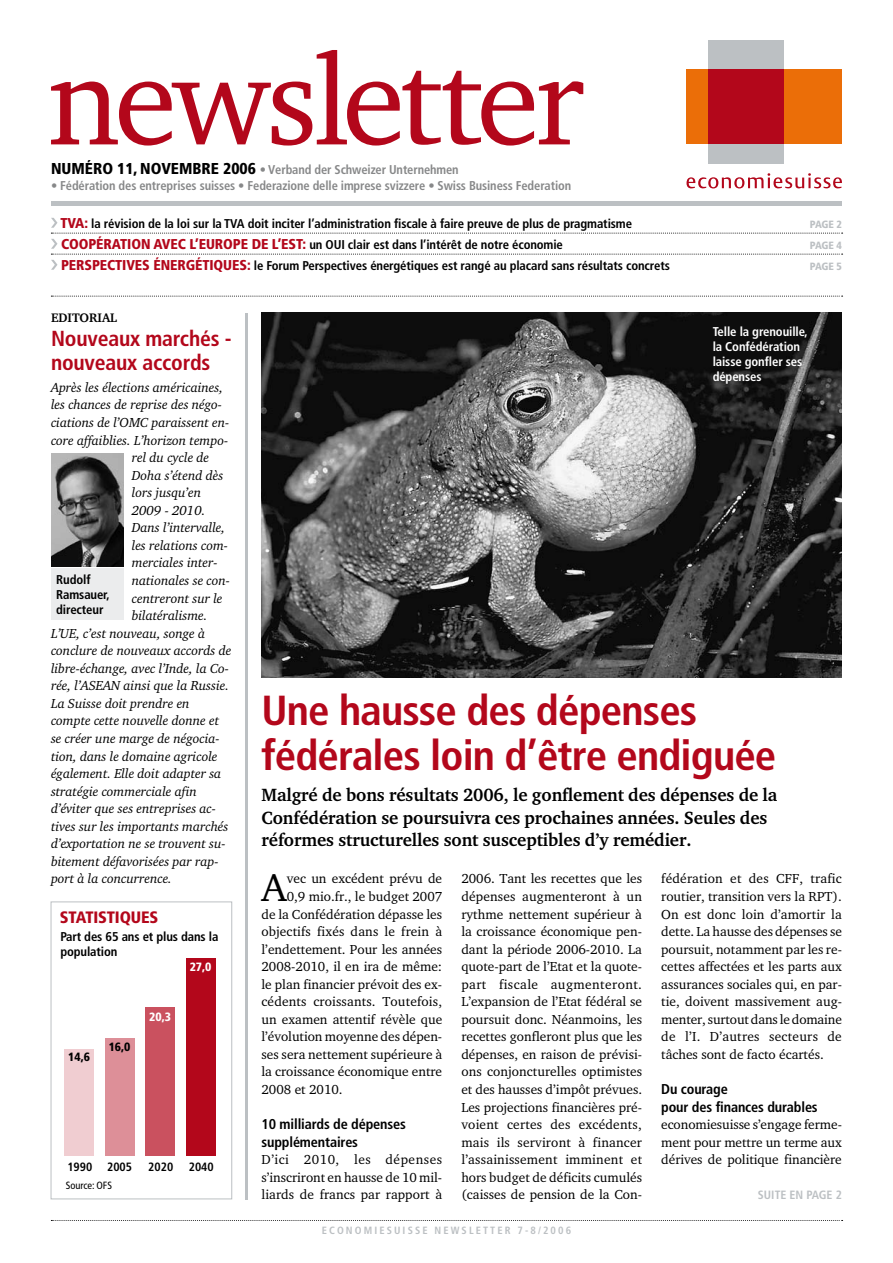
<style>
.page{position:relative;width:893px;height:1263px;background:#fff}
.page>*{position:absolute;margin:0;border:0;box-sizing:border-box;transform-origin:0 0}
.t1{font:700 condensed 42px/45px "Frutiger LT Std";letter-spacing:-.02em;color:#b3071b}
.t2{font:39.75px "Charter EFOP";color:#000}
.t3{font:700 condensed 21.75px/24px "Frutiger LT Std";letter-spacing:-.01em;color:#b3071b}
.t4{font:700 18.3px/22.5px "Charter EFOP";letter-spacing:-.005em;color:#000}
.t5{font:900 condensed 16.5px "Frutiger LT Std";letter-spacing:-.01em;color:#b3071b}
.t6{font:900 condensed 15.75px "Frutiger LT Std";color:#000}
.t7{font:700 condensed 14.25px/17.5px "Frutiger LT Std";letter-spacing:-.01em;color:#000}
.t8{font:900 condensed 14.25px "Frutiger LT Std";letter-spacing:-.005em;color:#b3071b}
.t9{font:13.5px/17.5px "Charter EFOP";color:#000;text-align:justify}
.t10{font:italic 13.5px "Charter EFOP";letter-spacing:-.005em;color:#000}
.t11{font:700 condensed 12.75px/15px "Frutiger LT Std";letter-spacing:-.01em;color:#000}
.t12{font:700 condensed 12.75px "Frutiger LT Std";letter-spacing:-.01em;color:#878889}
.t13{font:700 condensed 12.75px/15px "Frutiger LT Std";letter-spacing:-.01em;color:#fff}
.t14{font:700 12.75px "Charter EFOP";letter-spacing:-.005em;color:#000}
.t15{font:700 condensed 12px "Frutiger LT Std";color:#000}
.t16{font:700 condensed 12px "Frutiger LT Std";color:#bcc0c3}
.t17{font:900 condensed 12px "Frutiger LT Std";color:#000}
.t18{font:900 condensed 12px "Frutiger LT Std";color:#fff}
.t19{font:700 condensed 10.5px "Frutiger LT Std";letter-spacing:.2em;color:#bcc0c3}
.t20{font:900 condensed 10.5px "Frutiger LT Std";letter-spacing:-.015em;color:#bcc0c3}
.t21{font:condensed 10.5px "Frutiger LT Std";letter-spacing:-.005em;color:#000}
.s1{font-weight:900;font-size:15.75px;color:#000}
.s2{font-weight:900;font-size:14.25px;color:#b3071b}
.s3{font-weight:700;font-size:12.75px;color:#000}
</style>
<div class="page">
<svg style="left:51px;top:1220px;width:792px;height:1px"></svg>
<img style="left:51px;top:454px;width:72px;height:113px">
<div style="left:51px;top:901px;width:181px;height:298px;border:1px solid #bcc0c3"></div>
<div style="left:51px;top:569px;width:72px;height:51px;background:#ebeced"></div>
<hr style="left:246px;top:313px;width:2px;height:886px;background:#bcc0c3">
<hr style="left:51px;top:202px;width:791px;height:4px;background:#bcc0c3">
<div style="left:784px;top:70px;width:58px;height:74px;background:#eb6e08"></div>
<div style="left:686px;top:70px;width:22px;height:74px;background:#eb6e08"></div>
<div style="left:708px;top:144px;width:76px;height:20px;background:#bcc0c3"></div>
<div style="left:708px;top:40px;width:76px;height:30px;background:#bcc0c3"></div>
<div style="left:708px;top:70px;width:76px;height:74px;background:#b3071b"></div>
<svg style="left:686px;top:173px;width:156px;height:15px"></svg>
<svg style="left:51px;top:50px;width:532px;height:96px"></svg>
<img style="left:261px;top:313px;width:581px;height:364px">
<div style="left:65px;top:1049px;width:29px;height:107px;background:#f0cdd1"></div>
<div style="left:105px;top:1039px;width:29px;height:117px;background:#dd8f98"></div>
<div style="left:146px;top:1007px;width:29px;height:149px;background:#ca515f"></div>
<div style="left:186px;top:958px;width:29px;height:198px;background:#b3071b"></div>
<svg style="left:51px;top:296px;width:792px;height:1px"></svg>
<svg style="left:51px;top:218px;width:792px;height:52px"></svg>
<p class="t6" style="left:51px;top:159px;width:44px">NUMÉRO</p>
<p class="t12" style="left:117px;top:162px;width:343px"><span class="s1">11, NOVEM BRE 2006</span> • Verband der Schweizer Unternehmen</p>
<p class="t12" style="left:51px;top:178px;width:522px">• Fédération des entreprises suisses • Federazione delle imprese svizzere • Swiss Business Federation</p>
<p class="t11" style="left:60px;top:216px;width:573px"><span class="s2">TVA:</span> la révision de la loi sur la TVA doit inciter l’administration fiscale à faire preuve de plus de pragmatisme</p>
<p class="t20" style="left:810px;top:218px;width:34px">PAGE 2</p>
<p class="t8" style="left:61px;top:235px;width:272px">COOPÉRATION AVEC L’EU ROPE DE L’EST: <span class="s3">un OUI</span></p>
<p class="t11" style="left:348px;top:237px;width:216px">clair est dans l’intérêt de notre économie</p>
<p class="t20" style="left:810px;top:239px;width:34px">PAGE 4</p>
<p class="t8" style="left:61px;top:256px;width:150px">PERSPECTIVES ÉNERGÉTIQUE</p>
<p class="t11" style="left:239px;top:258px;width:432px"><span class="s2">S:</span> le Forum Perspectives énergétiques est rangé au placard sans résultats concrets</p>
<p class="t20" style="left:810px;top:260px;width:34px">PAGE 5</p>
<p class="t14" style="left:51px;top:310px;width:68px">Editorial</p>
<h3 class="t3" style="left:51px;top:326px;width:182px">Nouveaux marchés - nouveaux accords</h3>
<p class="t10" style="left:51px;top:379px;width:174px">Après les élections américaines,</p>
<p class="t10" style="left:51px;top:397px;width:173px">les chances de reprise des négo-</p>
<p class="t10" style="left:51px;top:414px;width:180px">ciations de l’OMC paraissent en-</p>
<p class="t10" style="left:51px;top:432px;width:179px">core affaiblies. L’horizon tempo-</p>
<p class="t10" style="left:132px;top:449px;width:79px">rel du cycle de</p>
<p class="t10" style="left:132px;top:467px;width:93px">Doha s’étend dès</p>
<p class="t10" style="left:132px;top:484px;width:71px">lors jusqu’en</p>
<p class="t10" style="left:132px;top:502px;width:75px">2009 - 2010.</p>
<p class="t10" style="left:132px;top:519px;width:95px">Dans l’intervalle,</p>
<p class="t10" style="left:132px;top:537px;width:98px">les relations com-</p>
<p class="t10" style="left:132px;top:555px;width:87px">merciales inter-</p>
<p class="t10" style="left:132px;top:572px;width:100px">nationales se con-</p>
<p class="t10" style="left:132px;top:590px;width:92px">centreront sur le</p>
<p class="t10" style="left:132px;top:607px;width:77px">bilatéralisme.</p>
<p class="t10" style="left:51px;top:625px;width:156px">L’UE, c’est nouveau, songe à</p>
<p class="t10" style="left:51px;top:642px;width:182px">conclure de nouveaux accords de</p>
<p class="t10" style="left:51px;top:660px;width:179px">libre-échange, avec l’Inde, la Co-</p>
<p class="t10" style="left:51px;top:677px;width:180px">rée, l’ASEAN ainsi que la Russie.</p>
<p class="t10" style="left:51px;top:695px;width:140px">La Suisse doit prendre en</p>
<p class="t10" style="left:51px;top:713px;width:170px">compte cette nouvelle donne et</p>
<p class="t10" style="left:51px;top:730px;width:170px">se créer une marge de négocia-</p>
<p class="t10" style="left:51px;top:748px;width:168px">tion, dans le domaine agricole</p>
<p class="t10" style="left:51px;top:765px;width:172px">également. Elle doit adapter sa</p>
<p class="t10" style="left:51px;top:783px;width:147px">stratégie commerciale afin</p>
<p class="t10" style="left:51px;top:800px;width:167px">d’éviter que ses entreprises ac-</p>
<p class="t10" style="left:51px;top:818px;width:179px">tives sur les importants marchés</p>
<p class="t10" style="left:51px;top:835px;width:176px">d’exportation ne se trouvent su-</p>
<p class="t10" style="left:51px;top:853px;width:169px">bitement défavorisées par rap-</p>
<p class="t10" style="left:51px;top:870px;width:123px">port à la concurrence.</p>
<p class="t11" style="left:56px;top:572px;width:55px">Rudolf<br>Ramsauer, directeur</p>
<p class="t5" style="left:60px;top:907px;width:98px">STATISTIQUES</p>
<p class="t11" style="left:60px;top:929px;width:160px">Part des 65 ans et plus dans la population</p>
<p class="t17" style="left:68px;top:1050px;width:23px">14,6</p>
<p class="t17" style="left:109px;top:1039px;width:23px">16,0</p>
<p class="t18" style="left:149px;top:1009px;width:23px">20,3</p>
<p class="t18" style="left:190px;top:959px;width:23px">27,0</p>
<p class="t15" style="left:67px;top:1159px;width:66px">1990 2005</p>
<p class="t15" style="left:148px;top:1159px;width:26px">2020</p>
<p class="t15" style="left:189px;top:1159px;width:26px">2040</p>
<p class="t21" style="left:66px;top:1179px;width:48px">Source: OFS</p>
<p class="t13" style="left:713px;top:325px;width:97px">Telle la grenouille, la Confédération laisse gonfler ses dépenses</p>
<h1 class="t1" style="left:261px;top:688px;width:516px">Une hausse des dépenses fédérales loin d’être endiguée</h1>
<h3 class="t4" style="left:261px;top:784px;width:517px">Malgré de bons résultats 2006, le gonflement des dépenses de la<br>Confédération se poursuivra ces prochaines années. Seules des réformes structurelles sont susceptibles d’y remédier.</h3>
<h2 class="t2" style="left:261px;top:863px;width:27px">A</h2>
<p class="t9" style="left:287px;top:870px;width:157px">vec un excédent prévu de</p>
<p class="t9" style="left:461px;top:870px;width:182px">2006. Tant les recettes que les dépenses augmenteront à un rythme nettement supérieur à la croissance économique pen&shy;dant la période 2006-2010. La quote-part de l’Etat et la quote&shy;part fiscale augmenteront.<br>L’expansion de l’Etat fédéral se poursuit donc. Néanmoins, les recettes gonfleront plus que les dépenses, en raison de prévisi&shy;ons conjoncturelles optimistes et des hausses d’impôt prévues.<br>Les projections financières pré&shy;voient certes des excédents, mais ils serviront à financer l’assainissement imminent et hors budget de déficits cumulés (caisses de pension de la Con-</p>
<p class="t9" style="left:661px;top:870px;width:182px">fédération et des CFF, trafic routier, transition vers la RPT).<br>On est donc loin d’amortir la dette. La hausse des dépenses se poursuit, notamment par les re&shy;cettes affectées et les parts aux assurances sociales qui, en par&shy;tie, doivent massivement aug&shy;menter, surtout dans le domaine de l’I. D’autres secteurs de tâches sont de facto écartés.</p>
<p class="t9" style="left:287px;top:887px;width:157px">0,9 mio.fr., le budget 2007</p>
<p class="t9" style="left:261px;top:905px;width:182px">de la Confédération dépasse les</p>
<p class="t9" style="left:261px;top:922px;width:182px">objectifs fixés dans le frein à</p>
<p class="t9" style="left:261px;top:940px;width:182px">l’endettement. Pour les années</p>
<p class="t9" style="left:261px;top:957px;width:182px">2008-2010, il en ira de même:</p>
<p class="t9" style="left:261px;top:975px;width:182px">le plan financier prévoit des ex-</p>
<p class="t9" style="left:261px;top:993px;width:182px">cédents croissants. Toutefois,</p>
<p class="t9" style="left:261px;top:1010px;width:182px">un examen attentif révèle que</p>
<p class="t9" style="left:261px;top:1028px;width:182px">l’évolution moyenne des dépen-</p>
<p class="t9" style="left:261px;top:1045px;width:182px">ses sera nettement supérieure à</p>
<p class="t9" style="left:261px;top:1063px;width:182px">la croissance économique entre</p>
<p class="t9" style="left:261px;top:1080px;width:83px">2008 et 2010.</p>
<p class="t7" style="left:261px;top:1115px;width:146px">10 milliards de dépenses supplémentaires</p>
<p class="t9" style="left:261px;top:1151px;width:182px">D’ici 2010, les dépenses s’inscriront en hausse de 10 mil&shy;liards de francs par rapport à</p>
<p class="t7" style="left:661px;top:1080px;width:158px">Du courage<br>pour des finances durables</p>
<p class="t9" style="left:661px;top:1115px;width:182px">economiesuisse s’engage ferme&shy;ment pour mettre un terme aux dérives de politique financière</p>
<p class="t16" style="left:758px;top:1188px;width:85px">Suite en Page 2</p>
<p class="t19" style="left:322px;top:1224px;width:251px">economiesuisse newsletter 7-8/2006</p>
</div>
